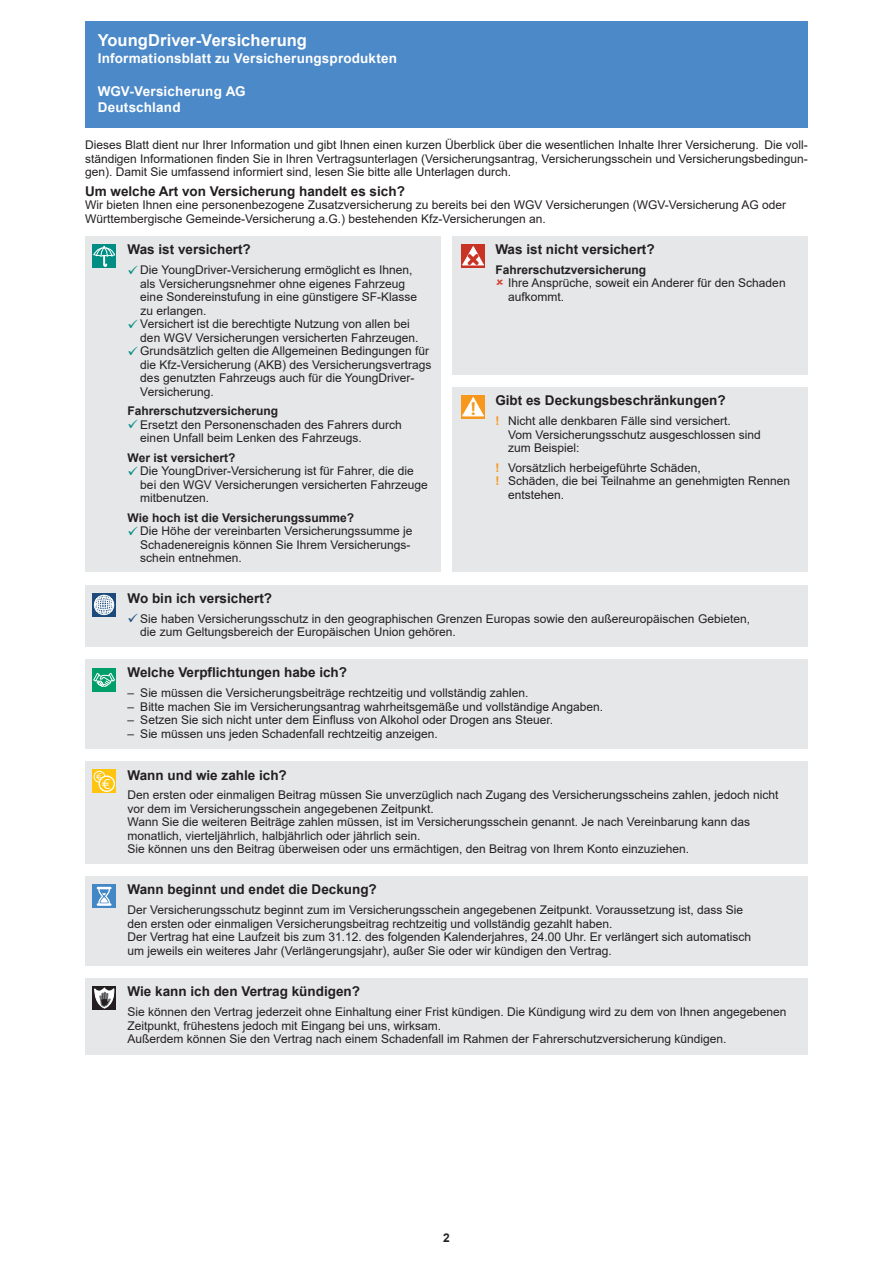
<style>
.page{position:relative;width:893px;height:1263px;background:#fff}
.page>*{position:absolute;margin:0;border:0;box-sizing:border-box;transform-origin:0 0}
.t1{font:700 18.45px "Meta Correspondence";color:#f7981d}
.t2{font:700 16.5px "Arial";letter-spacing:.005em;color:#fff}
.t3{font:14.55px "Meta Correspondence";color:#fff}
.t4{font:700 13.5px "Arial";color:#231f20}
.t5{font:700 13.5px/16.5px "Arial";letter-spacing:.015em;color:#fff}
.t6{font:12px/13.5px "Arial";color:#231f20}
.t7{font:700 12px "Arial";color:#231f20}
.t8{font:9.9px "Meta Correspondence";color:#fff}
.s1{color:#008e84}
.s2{font-weight:700;color:#f7981d}
.s3{color:#1c4a7c}
</style>
<div class="page">
<div style="left:85px;top:21px;width:723px;height:107px;background:#4b89c8"></div>
<div style="left:85px;top:236px;width:355px;height:336px;background:#e6e7e9"></div>
<div style="left:92px;top:244px;width:24px;height:24px;background:#008e84"></div>
<svg style="left:93px;top:246px;width:22px;height:20px"></svg>
<div style="left:453px;top:236px;width:355px;height:138px;background:#e6e7e9"></div>
<div style="left:461px;top:244px;width:24px;height:24px;background:#c93325"></div>
<svg style="left:462px;top:246px;width:22px;height:20px"></svg>
<div style="left:453px;top:387px;width:355px;height:185px;background:#e6e7e9"></div>
<div style="left:461px;top:395px;width:24px;height:24px;background:#f7981d"></div>
<svg style="left:462px;top:397px;width:22px;height:20px"></svg>
<div style="left:85px;top:585px;width:723px;height:61px;background:#e6e7e9"></div>
<div style="left:92px;top:593px;width:24px;height:24px;background:#1c4a7c"></div>
<svg style="left:94px;top:594px;width:20px;height:21px"></svg>
<div style="left:85px;top:659px;width:723px;height:89px;background:#e6e7e9"></div>
<div style="left:92px;top:668px;width:24px;height:24px;background:#009e69"></div>
<svg style="left:93px;top:672px;width:22px;height:15px"></svg>
<div style="left:85px;top:761px;width:723px;height:102px;background:#e6e7e9"></div>
<svg style="left:92px;top:770px;width:24px;height:23px"></svg>
<div style="left:94px;top:771px;width:11px;height:11px;border:1px solid #fff;border-radius:50%"></div>
<div style="left:99px;top:776px;width:15px;height:15px;background:#fec40e;border-radius:50%"></div>
<div style="left:99px;top:775px;width:16px;height:17px;border:1px solid #fff;border-radius:50%"></div>
<div style="left:85px;top:876px;width:723px;height:89px;background:#e6e7e9"></div>
<div style="left:92px;top:884px;width:24px;height:24px;background:#4387c7"></div>
<svg style="left:97px;top:887px;width:15px;height:19px"></svg>
<div style="left:85px;top:978px;width:723px;height:76px;background:#e6e7e9"></div>
<div style="left:92px;top:986px;width:24px;height:24px;background:#231f20"></div>
<svg style="left:94px;top:987px;width:21px;height:22px"></svg>
<h2 class="t2" style="left:98px;top:29px;width:211px">YoungDriver-Versicherung</h2>
<p class="t5" style="left:98px;top:50px;width:301px">Informationsblatt zu Versicherungsprodukten</p>
<p class="t5" style="left:98px;top:83px;width:149px">WGV-Versicherung AG<br>Deutschland</p>
<p class="t6" style="left:85px;top:138px;width:724px;text-align:justify">Dieses Blatt dient nur Ihrer Information und gibt Ihnen einen kurzen Überblick über die wesentlichen Inhalte Ihrer Versicherung. Die voll&shy;ständigen Informationen finden Sie in Ihren Vertragsunterlagen (Versicherungsantrag, Versicherungsschein und Versicherungsbedingun&shy;gen). Damit Sie umfassend informiert sind, lesen Sie bitte alle Unterlagen durch.</p>
<p class="t4" style="left:85px;top:182px;width:321px">Um welche Art von Versicherung handelt es sich?</p>
<p class="t6" style="left:85px;top:198px;width:703px">Wir bieten Ihnen eine personenbezogene Zusatzversicherung zu bereits bei den WGV Versicherungen (WGV-Versicherung AG oder<br>Württembergische Gemeinde-Versicherung a.G.) bestehenden Kfz-Versicherungen an.</p>
<p class="t4" style="left:128px;top:240px;width:125px">Was ist versichert?</p>
<p class="t6" style="left:140px;top:263px;width:278px;text-indent:-13px"><span class="s1">✓</span> Die YoungDriver-Versicherung ermöglicht es Ihnen, als Versicherungsnehmer ohne eigenes Fahrzeug eine Sondereinstufung in eine günstigere SF-Klasse zu erlangen.</p>
<p class="t6" style="left:140px;top:317px;width:280px;text-indent:-13px"><span class="s1">✓</span> Versichert ist die berechtigte Nutzung von allen bei den WGV Versicherungen versicherten Fahrzeugen.</p>
<p class="t6" style="left:140px;top:344px;width:293px;text-indent:-13px"><span class="s1">✓</span> Grundsätzlich gelten die Allgemeinen Bedingungen für die Kfz-Versicherung (AKB) des Versicherungsvertrags des genutzten Fahrzeugs auch für die YoungDriver-Versicherung.</p>
<p class="t7" style="left:128px;top:402px;width:152px">Fahrerschutzversicherung</p>
<p class="t6" style="left:140px;top:418px;width:263px;text-indent:-13px"><span class="s1">✓</span> Ersetzt den Personenschaden des Fahrers durch einen Unfall beim Lenken des Fahrzeugs.</p>
<p class="t7" style="left:128px;top:449px;width:109px">Wer ist versichert?</p>
<p class="t6" style="left:140px;top:464px;width:289px;text-indent:-13px"><span class="s1">✓</span> Die YoungDriver-Versicherung ist für Fahrer, die die bei den WGV Versicherungen versicherten Fahrzeuge mitbenutzen.</p>
<p class="t7" style="left:128px;top:509px;width:228px">Wie hoch ist die Versicherungssumme?</p>
<p class="t6" style="left:140px;top:524px;width:274px;text-indent:-13px"><span class="s1">✓</span> Die Höhe der vereinbarten Versicherungssumme je<br>Schadenereignis können Sie Ihrem Versicherungs&shy;schein entnehmen.</p>
<p class="t4" style="left:495px;top:240px;width:161px">Was ist nicht versichert?</p>
<p class="t7" style="left:495px;top:261px;width:152px">Fahrerschutzversicherung</p>
<p class="t6" style="left:508px;top:276px;width:279px">Ihre Ansprüche, soweit ein Anderer für den Schaden aufkommt.</p>
<p class="t4" style="left:495px;top:391px;width:232px">Gibt es Deckungsbeschränkungen?</p>
<p class="t6" style="left:508px;top:414px;width:254px;text-indent:-13px"><span class="s2">!</span> Nicht alle denkbaren Fälle sind versichert.<br>Vom Versicherungsschutz ausgeschlossen sind zum Beispiel:</p>
<p class="t6" style="left:495px;top:461px;width:207px"><span class="s2">!</span> Vorsätzlich herbeigeführte Schäden,</p>
<p class="t6" style="left:495px;top:474px;width:296px"><span class="s2">!</span> Schäden, die bei Teilnahme an genehmigten Rennen</p>
<p class="t6" style="left:508px;top:488px;width:58px">entstehen.</p>
<h1 class="t1" style="left:470px;top:397px;width:7px">!</h1>
<p class="t8" style="left:96px;top:771px;width:8px">€</p>
<p class="t3" style="left:102px;top:775px;width:11px">€</p>
<p class="t4" style="left:128px;top:589px;width:146px">Wo bin ich versichert?</p>
<p class="t6" style="left:140px;top:612px;width:611px;text-indent:-13px"><span class="s3">✓</span> Sie haben Versicherungsschutz in den geographischen Grenzen Europas sowie den außereuropäischen Gebieten, die zum Geltungsbereich der Europäischen Union gehören.</p>
<p class="t4" style="left:128px;top:663px;width:221px">Welche Verpflichtungen habe ich?</p>
<p class="t6" style="left:128px;top:686px;width:402px">– Sie müssen die Versicherungsbeiträge rechtzeitig und vollständig zahlen.</p>
<p class="t6" style="left:128px;top:700px;width:477px">– Bitte machen Sie im Versicherungsantrag wahrheitsgemäße und vollständige Angaben.</p>
<p class="t6" style="left:128px;top:713px;width:427px">– Setzen Sie sich nicht unter dem Einfluss von Alkohol oder Drogen ans Steuer.</p>
<p class="t6" style="left:128px;top:727px;width:312px">– Sie müssen uns jeden Schadenfall rechtzeitig anzeigen.</p>
<p class="t4" style="left:128px;top:765px;width:161px">Wann und wie zahle ich?</p>
<p class="t6" style="left:128px;top:788px;width:653px">Den ersten oder einmaligen Beitrag müssen Sie unverzüglich nach Zugang des Versicherungsscheins zahlen, jedoch nicht vor dem im Versicherungsschein angegebenen Zeitpunkt.<br>Wann Sie die weiteren Beiträge zahlen müssen, ist im Versicherungsschein genannt. Je nach Vereinbarung kann das monatlich, vierteljährlich, halbjährlich oder jährlich sein.<br>Sie können uns den Beitrag überweisen oder uns ermächtigen, den Beitrag von Ihrem Konto einzuziehen.</p>
<p class="t4" style="left:128px;top:880px;width:251px">Wann beginnt und endet die Deckung?</p>
<p class="t6" style="left:128px;top:903px;width:625px">Der Versicherungsschutz beginnt zum im Versicherungsschein angegebenen Zeitpunkt. Voraussetzung ist, dass Sie den ersten oder einmaligen Versicherungsbeitrag rechtzeitig und vollständig gezahlt haben.<br>Der Vertrag hat eine Laufzeit bis zum 31.12. des folgenden Kalenderjahres, 24.00 Uhr. Er verlängert sich automatisch um jeweils ein weiteres Jahr (Verlängerungsjahr), außer Sie oder wir kündigen den Vertrag.</p>
<p class="t4" style="left:128px;top:982px;width:234px">Wie kann ich den Vertrag kündigen?</p>
<p class="t6" style="left:128px;top:1005px;width:661px">Sie können den Vertrag jederzeit ohne Einhaltung einer Frist kündigen. Die Kündigung wird zu dem von Ihnen angegebenen<br>Zeitpunkt, frühestens jedoch mit Eingang bei uns, wirksam.<br>Außerdem können Sie den Vertrag nach einem Schadenfall im Rahmen der Fahrerschutzversicherung kündigen.</p>
<p class="t7" style="left:443px;top:1229px;width:8px">2</p>
</div>
